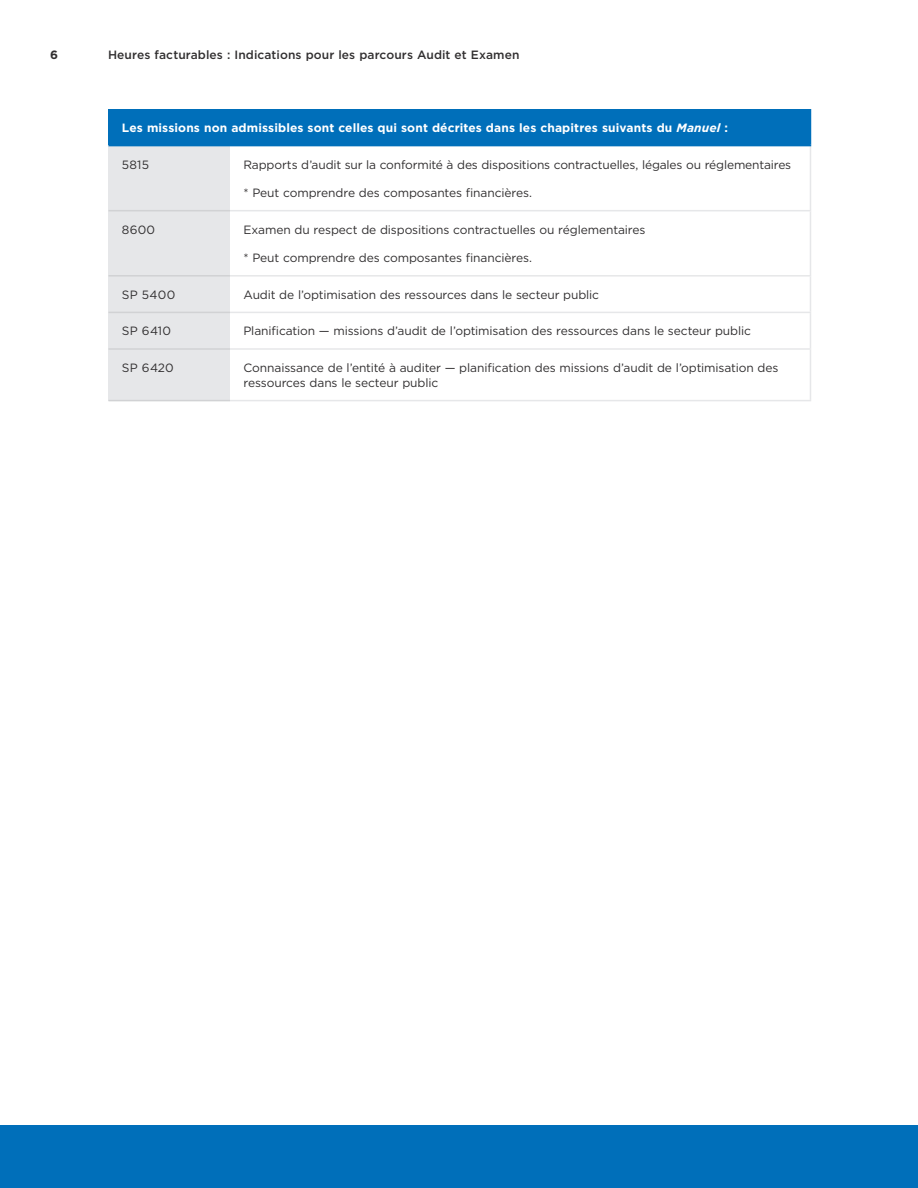
<style>
.page{position:relative;width:918px;height:1188px;background:#fff}
.page>*{position:absolute;margin:0;border:0;box-sizing:border-box;transform-origin:0 0}
.t1{font:12px/15px "Gotham";letter-spacing:-.01em;color:#312f30}
.t2{font:700 12px "Gotham";letter-spacing:.01em;color:#fff}
.t3{font:500 12px "Gotham";letter-spacing:.01em;color:#312f30}
.t4{font:700 12px "Gotham";color:#312f30}
.s1{font-style:italic}
</style>
<div class="page">
<div style="left:0;top:1125px;width:918px;height:63px;background:#006fba"></div>
<div style="left:108px;top:109px;width:702px;height:37px;background:#006fba"></div>
<div style="left:108px;top:146px;width:122px;height:65px;background:#e6e7e9"></div>
<div style="left:108px;top:211px;width:122px;height:65px;background:#e6e7e9"></div>
<div style="left:108px;top:276px;width:122px;height:36px;background:#e6e7e9"></div>
<div style="left:108px;top:312px;width:122px;height:37px;background:#e6e7e9"></div>
<div style="left:108px;top:349px;width:122px;height:52px;background:#e6e7e9"></div>
<hr style="left:810px;top:146px;width:1px;height:64px;background:#e6e7e9">
<hr style="left:810px;top:211px;width:1px;height:64px;background:#e6e7e9">
<hr style="left:810px;top:277px;width:1px;height:35px;background:#e6e7e9">
<hr style="left:810px;top:313px;width:1px;height:35px;background:#e6e7e9">
<hr style="left:810px;top:350px;width:1px;height:50px;background:#e6e7e9">
<hr style="left:230px;top:210px;width:581px;height:1px;background:#e6e7e9">
<hr style="left:230px;top:275px;width:581px;height:2px;background:#e6e7e9">
<hr style="left:230px;top:312px;width:581px;height:1px;background:#e6e7e9">
<hr style="left:230px;top:348px;width:581px;height:2px;background:#e6e7e9">
<hr style="left:230px;top:400px;width:581px;height:1px;background:#e6e7e9">
<hr style="left:108px;top:210px;width:122px;height:1px;background:#d1d2d4">
<hr style="left:108px;top:275px;width:122px;height:2px;background:#d1d2d4">
<hr style="left:108px;top:312px;width:122px;height:1px;background:#d1d2d4">
<hr style="left:108px;top:348px;width:122px;height:2px;background:#d1d2d4">
<hr style="left:108px;top:400px;width:122px;height:1px;background:#d1d2d4">
<hr style="left:810px;top:109px;width:1px;height:36px;background:#006fba">
<hr style="left:230px;top:145px;width:581px;height:1px;background:#006fba">
<p class="t4" style="left:50px;top:47px;width:9px">6</p>
<p class="t3" style="left:108px;top:47px;width:413px">Heures facturables : Indications pour les parcours Audit et Examen</p>
<p class="t2" style="left:122px;top:120px;width:608px">les missions non admissibles sont celles qui sont décrites dans les chapitres suivants du <span class="s1">Manuel</span> :</p>
<p class="t1" style="left:122px;top:157px;width:29px">5815</p>
<p class="t1" style="left:243px;top:157px;width:549px">Rapports d’audit sur la conformité à des dispositions contractuelles, légales ou réglementaires</p>
<p class="t1" style="left:243px;top:185px;width:290px">* Peut comprendre des composantes financières.</p>
<p class="t1" style="left:122px;top:222px;width:35px">8600</p>
<p class="t1" style="left:243px;top:222px;width:404px">Examen du respect de dispositions contractuelles ou réglementaires</p>
<p class="t1" style="left:243px;top:250px;width:290px">* Peut comprendre des composantes financières.</p>
<p class="t1" style="left:122px;top:287px;width:55px">SP 5400</p>
<p class="t1" style="left:243px;top:287px;width:357px">Audit de l’optimisation des ressources dans le secteur public</p>
<p class="t1" style="left:122px;top:323px;width:51px">SP 6410</p>
<p class="t1" style="left:243px;top:323px;width:509px">Planification — missions d’audit de l’optimisation des ressources dans le secteur public</p>
<p class="t1" style="left:122px;top:360px;width:53px">SP 6420</p>
<p class="t1" style="left:243px;top:360px;width:536px">Connaissance de l’entité à auditer — planification des missions d’audit de l’optimisation des ressources dans le secteur public</p>
</div>
